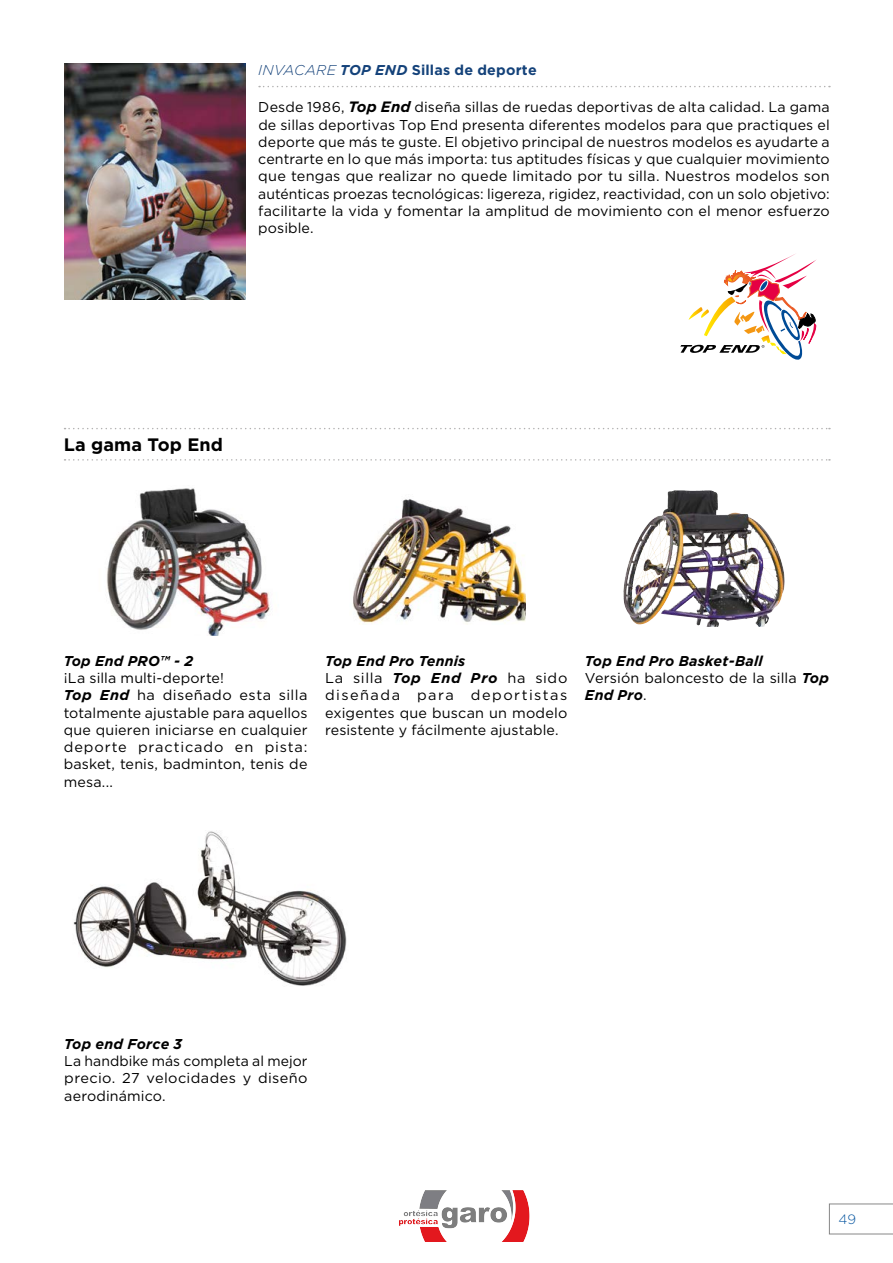
<style>
.page{position:relative;width:893px;height:1263px;background:#fff}
.page>*{position:absolute;margin:0;border:0;box-sizing:border-box;transform-origin:0 0}
.t1{font:700 18px "Gotham";letter-spacing:.005em;color:#000}
.t2{font:14.25px/17.2px "Gotham";letter-spacing:.01em;color:#000;text-align:justify}
.t3{font:italic 700 14.25px/17.2px "Gotham";letter-spacing:.015em;color:#000}
.t4{font:700 14.25px "Gotham";letter-spacing:.015em;color:#14427a}
.t5{font:300 13.5px "Gotham";color:#0755a0}
.s1{font-weight:300;font-style:italic}
.s2{font-style:italic}
.s3{font-weight:700;font-style:italic;font-size:15px}
.s4{font-weight:700;font-style:italic}
.s5{font-weight:400;font-style:normal}
</style>
<div class="page">
<svg style="left:65px;top:428px;width:765px;height:1px"></svg>
<svg style="left:65px;top:459px;width:765px;height:2px"></svg>
<svg style="left:259px;top:86px;width:571px;height:1px"></svg>
<img style="left:64px;top:64px;width:182px;height:236px">
<svg style="left:680px;top:254px;width:137px;height:106px"></svg>
<img style="left:107px;top:488px;width:163px;height:147px">
<img style="left:353px;top:499px;width:173px;height:125px">
<img style="left:656px;top:490px;width:48px;height:27px">
<img style="left:73px;top:831px;width:274px;height:155px">
<svg style="left:829px;top:1204px;width:64px;height:30px"></svg>
<img style="left:399px;top:1190px;width:131px;height:51px">
<p class="t4" style="left:258px;top:61px;width:280px"><span class="s1">INVACARE</span> <span class="s2">TOP END</span> Sillas de deporte</p>
<p class="t2" style="left:258px;top:98px;width:573px">Desde 1986, <span class="s3">Top End</span> diseña sillas de ruedas deportivas de alta calidad. La gama de sillas deportivas Top End presenta diferentes modelos para que practiques el deporte que más te guste. El objetivo principal de nuestros modelos es ayudarte a centrarte en lo que más importa: tus aptitudes físicas y que cualquier movimiento que tengas que realizar no quede limitado por tu silla. Nuestros modelos son auténticas proezas tecnológicas: ligereza, rigidez, reactividad, con un solo objetivo: facilitarte la vida y fomentar la amplitud de movimiento con el menor esfuerzo posible.</p>
<p class="t1" style="left:64px;top:432px;width:161px">La gama Top End</p>
<p class="t3" style="left:64px;top:652px;width:131px">Top End PRO™ - 2</p>
<p class="t2" style="left:64px;top:669px;width:245px;text-align:left">¡La silla multi-deporte!<br><span class="s4">Top End</span> ha diseñado esta silla totalmente ajustable para aquellos que quieren iniciarse en cualquier deporte practicado en pista: basket, tenis, badminton, tenis de mesa...</p>
<p class="t2" style="left:325px;top:652px;width:244px;text-align:left"><span class="s4">Top End Pro Tennis<br></span>La silla <span class="s4">Top End Pro</span> ha sido diseñada para deportistas exigentes que buscan un modelo resistente y fácilmente ajustable.</p>
<p class="t3" style="left:585px;top:652px;width:246px">Top End Pro Basket-Ball<br><span class="s5">Versión baloncesto de la silla</span> Top<br>End Pro<span class="s5">.</span></p>
<p class="t3" style="left:64px;top:1035px;width:119px">Top end Force 3</p>
<p class="t2" style="left:64px;top:1052px;width:245px">La handbike más completa al mejor precio. 27 velocidades y diseño aerodinámico.</p>
<p class="t5" style="left:838px;top:1211px;width:19px">49</p>
</div>
